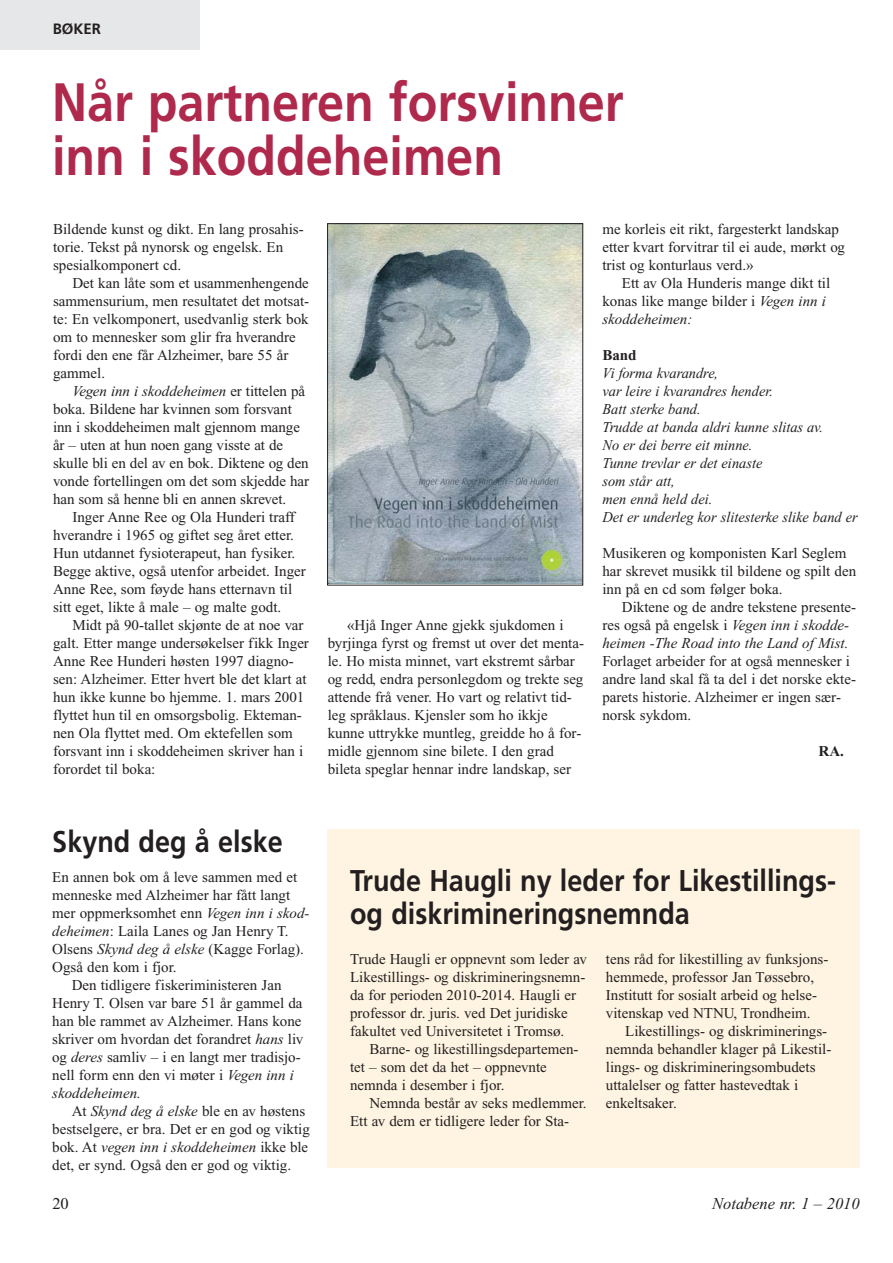
<style>
.page{position:relative;width:893px;height:1263px;background:#fff}
.page>*{position:absolute;margin:0;border:0;box-sizing:border-box;transform-origin:0 0}
.t1{font:700 54px/54px "Frutiger";color:#af294c;scale:.9 1}
.t2{font:700 30px/33px "Frutiger";color:#231f20;scale:.9 1}
.t3{font:italic 16.5px "Times New Roman";color:#231f20}
.t4{font:16.5px "Times New Roman";color:#231f20}
.t5{font:15px/18px "Times New Roman";color:#231f20}
.t6{font:italic 15px/18px "Times New Roman";color:#231f20;scale:.96 1}
.t7{font:italic 15px "Times New Roman";color:#231f20}
.t8{font:700 15px "Times New Roman";color:#231f20}
.t9{font:700 15px "Frutiger";color:#231f20}
.s1{font-style:italic}
.s2{font-style:normal}
</style>
<div class="page">
<div style="left:0;top:0;width:199px;height:50px;background:#e6e7e8"></div>
<img style="left:329px;top:225px;width:252px;height:358px">
<div style="left:327px;top:223px;width:256px;height:362px;border:1px solid #231f20"></div>
<div style="left:327px;top:829px;width:532px;height:339px;background:#fff4e1"></div>
<p class="t9" style="left:53px;top:22px;width:50px">BØKER</p>
<h1 class="t1" style="left:52px;top:79px;width:637px">Når partneren forsvinner inn i skoddeheimen</h1>
<p class="t5" style="left:53px;top:221px;width:252px">Bildende kunst og dikt. En lang prosahis&shy;torie. Tekst på nynorsk og engelsk. En spesialkomponert cd.</p>
<p class="t5" style="left:53px;top:275px;width:258px;text-indent:19px">Det kan låte som et usammenhengende sammensurium, men resultatet det motsat&shy;te: En velkomponert, usedvanlig sterk bok om to mennesker som glir fra hverandre fordi den ene får Alzheimer, bare 55 år gammel.</p>
<p class="t5" style="left:53px;top:383px;width:257px;text-indent:19px"><span class="s1">Vegen inn i skoddeheimen</span> er tittelen på boka. Bildene har kvinnen som forsvant inn i skoddeheimen malt gjennom mange år – uten at hun noen gang visste at de skulle bli en del av en bok. Diktene og den vonde fortellingen om det som skjedde har han som så henne bli en annen skrevet.</p>
<p class="t5" style="left:53px;top:509px;width:254px;text-indent:19px">Inger Anne Ree og Ola Hunderi traff hverandre i 1965 og giftet seg året etter.<br>Hun utdannet fysioterapeut, han fysiker.<br>Begge aktive, også utenfor arbeidet. Inger Anne Ree, som føyde hans etternavn til sitt eget, likte å male – og malte godt.</p>
<p class="t5" style="left:53px;top:617px;width:257px;text-indent:19px">Midt på 90-tallet skjønte de at noe var galt. Etter mange undersøkelser fikk Inger Anne Ree Hunderi høsten 1997 diagno&shy;sen: Alzheimer. Etter hvert ble det klart at hun ikke kunne bo hjemme. 1. mars 2001 flyttet hun til en omsorgsbolig. Ekteman&shy;nen Ola flyttet med. Om ektefellen som forsvant inn i skoddeheimen skriver han i forordet til boka:</p>
<p class="t5" style="left:328px;top:617px;width:258px;text-indent:19px">«Hjå Inger Anne gjekk sjukdomen i byrjinga fyrst og fremst ut over det menta&shy;le. Ho mista minnet, vart ekstremt sårbar og redd, endra personlegdom og trekte seg attende frå vener. Ho vart og relativt tid&shy;leg språklaus. Kjensler som ho ikkje kunne uttrykke muntleg, greidde ho å for&shy;midle gjennom sine bilete. I den grad bileta speglar hennar indre landskap, ser</p>
<p class="t5" style="left:602px;top:221px;width:244px">me korleis eit rikt, fargesterkt landskap etter kvart forvitrar til ei aude, mørkt og trist og konturlaus verd.»</p>
<p class="t5" style="left:602px;top:275px;width:229px;text-indent:19px">Ett av Ola Hunderis mange dikt til konas like mange bilder i <span class="s1">Vegen inn i skoddeheimen:</span></p>
<p class="t8" style="left:602px;top:350px;width:36px">Band</p>
<p class="t6" style="left:602px;top:365px;width:267px">Vi forma kvarandre,<br>var leire i kvarandres hender.<br>Batt sterke band.<br>Trudde at banda aldri kunne slitas av.<br>No er dei berre eit minne.<br>Tunne trevlar er det einaste<br>som står att,<br>men ennå held dei.<br>Det er underleg kor slitesterke slike band er</p>
<p class="t5" style="left:602px;top:545px;width:255px">Musikeren og komponisten Karl Seglem har skrevet musikk til bildene og spilt den inn på en cd som følger boka.</p>
<p class="t5" style="left:602px;top:599px;width:255px;text-indent:19px">Diktene og de andre tekstene presente&shy;res også på engelsk i <span class="s1">Vegen inn i skodde&shy;heimen -The Road into the Land of Mist.</span></p>
<p class="t5" style="left:602px;top:653px;width:255px">Forlaget arbeider for at også mennesker i andre land skal få ta del i det norske ekte&shy;parets historie. Alzheimer er ingen sær&shy;norsk sykdom.</p>
<p class="t8" style="left:818px;top:746px;width:27px">RA.</p>
<h2 class="t2" style="left:52px;top:827px;width:257px">Skynd deg å elske</h2>
<p class="t5" style="left:52px;top:869px;width:246px">En annen bok om å leve sammen med et</p>
<p class="t5" style="left:52px;top:887px;width:239px">menneske med Alzheimer har fått langt</p>
<p class="t5" style="left:52px;top:905px;width:259px">mer oppmerksomhet enn <span class="s1">Vegen inn i skod-</span></p>
<p class="t5" style="left:52px;top:923px;width:238px"><span class="s1">deheimen</span>: Laila Lanes og Jan Henry T.</p>
<p class="t5" style="left:52px;top:941px;width:253px">Olsens <span class="s1">Skynd deg å elske</span> (Kagge Forlag).</p>
<p class="t5" style="left:52px;top:959px;width:126px">Også den kom i fjor.</p>
<p class="t5" style="left:72px;top:977px;width:211px">Den tidligere fiskeriministeren Jan</p>
<p class="t5" style="left:52px;top:995px;width:252px">Henry T. Olsen var bare 51 år gammel da</p>
<p class="t5" style="left:52px;top:1013px;width:251px">han ble rammet av Alzheimer. Hans kone</p>
<p class="t5" style="left:52px;top:1031px;width:252px">skriver om hvordan det forandret <span class="s1">hans</span> liv</p>
<p class="t5" style="left:52px;top:1049px;width:250px">og <span class="s1">deres</span> samliv – i en langt mer tradisjo-</p>
<p class="t5" style="left:52px;top:1067px;width:243px">nell form enn den vi møter i <span class="s1">Vegen inn i</span></p>
<p class="t7" style="left:52px;top:1088px;width:90px">skoddeheimen.</p>
<p class="t5" style="left:72px;top:1103px;width:235px">At <span class="s1">Skynd deg å elske</span> ble en av høstens</p>
<p class="t5" style="left:52px;top:1121px;width:259px">bestselgere, er bra. Det er en god og viktig</p>
<p class="t7" style="left:52px;top:1142px;width:257px"><span class="s2">bok. At</span> vegen inn i skoddeheimen <span class="s2">ikke ble</span></p>
<p class="t5" style="left:52px;top:1157px;width:240px">det, er synd. Også den er god og viktig.</p>
<h2 class="t2" style="left:350px;top:867px;width:541px">Trude Haugli ny leder for Likestillings&shy;og diskrimineringsnemnda</h2>
<p class="t5" style="left:350px;top:952px;width:238px">Trude Haugli er oppnevnt som leder av Likestillings- og diskrimineringsnemn&shy;da for perioden 2010-2014. Haugli er professor dr. juris. ved Det juridiske fakultet ved Universitetet i Tromsø.</p>
<p class="t5" style="left:350px;top:1042px;width:230px;text-indent:19px">Barne- og likestillingsdepartemen&shy;tet – som det da het – oppnevnte nemnda i desember i fjor.</p>
<p class="t5" style="left:350px;top:1096px;width:238px;text-indent:19px">Nemnda består av seks medlemmer.<br>Ett av dem er tidligere leder for Sta-</p>
<p class="t5" style="left:606px;top:952px;width:224px">tens råd for likestilling av funksjons&shy;hemmede, professor Jan Tøssebro, Institutt for sosialt arbeid og helse&shy;vitenskap ved NTNU, Trondheim.</p>
<p class="t5" style="left:606px;top:1024px;width:227px;text-indent:19px">Likestillings- og diskriminerings&shy;nemnda behandler klager på Likestil&shy;lings- og diskrimineringsombudets uttalelser og fatter hastevedtak i enkeltsaker.</p>
<p class="t4" style="left:52px;top:1197px;width:18px">20</p>
<p class="t3" style="left:712px;top:1197px;width:149px">Notabene nr. 1 – 2010</p>
</div>
